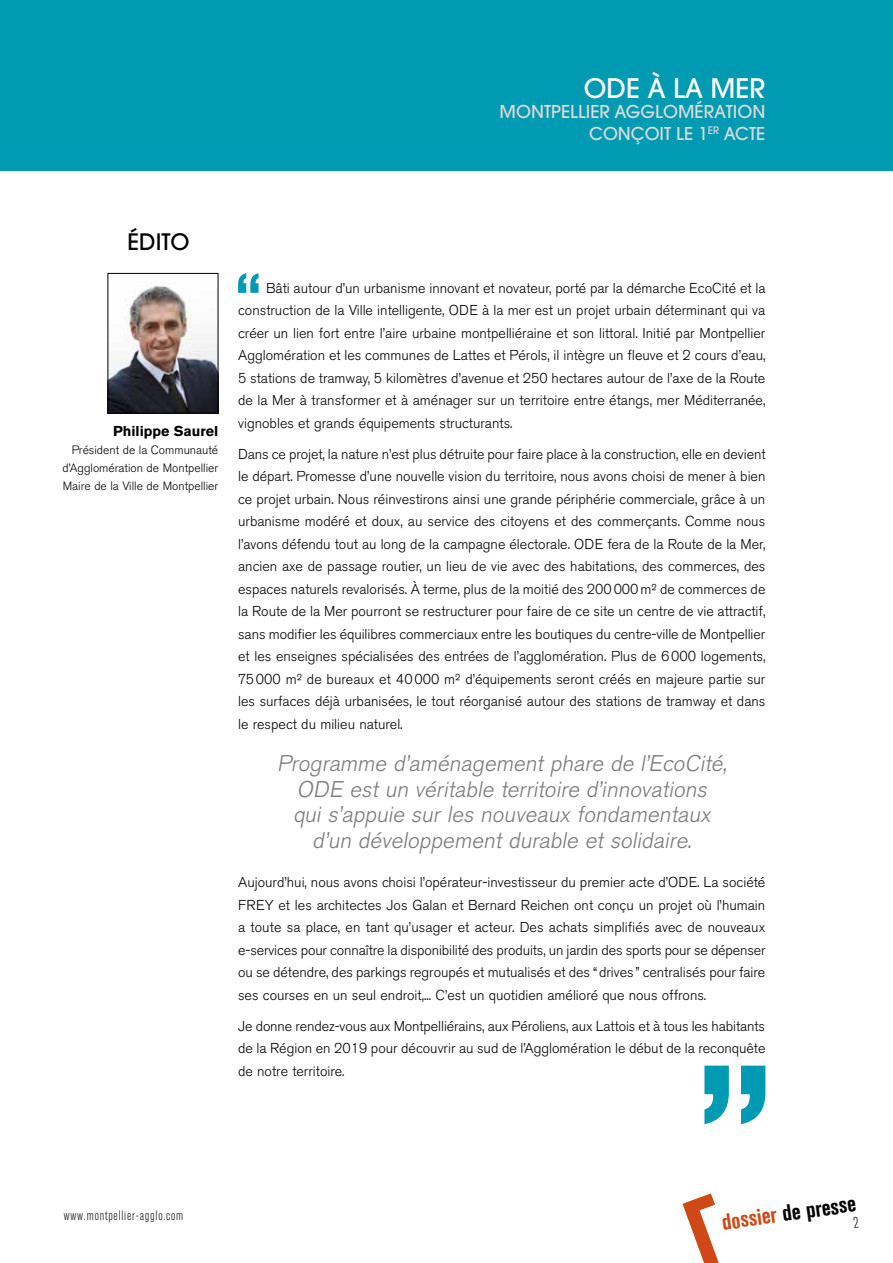
<style>
.page{position:relative;width:893px;height:1263px;background:#fff}
.page>*{position:absolute;margin:0;border:0;box-sizing:border-box;transform-origin:0 0}
.t1{font:500 26.7px "Avant Garde";color:#fff}
.t2{font:italic 300 22.5px/25.5px "Akzidenz Grotesk BE";color:#7c7b7b;text-align:center}
.t3{font:700 condensed 22.5px "Akzidenz Grotesk BE";color:#000}
.t4{font:500 22.5px "Avant Garde";color:#000}
.t5{font:500 17.7px/21.6px "Avant Garde";color:#dadada;text-align:right}
.t6{font:300 14.25px/22.5px "Akzidenz Grotesk BE";color:#000;text-align:justify}
.t7{font:700 14.25px "Akzidenz Grotesk BE";color:#000}
.t8{font:300 condensed 13.5px "Akzidenz Grotesk BE";letter-spacing:.06em;color:#000}
.t9{font:300 12px/18px "Akzidenz Grotesk BE";color:#000;text-align:justify}
.s1{color:#ce4917}
</style>
<div class="page">
<div style="left:0;top:0;width:893px;height:170px;background:#009ab2"></div>
<svg style="left:682px;top:1193px;width:37px;height:70px"></svg>
<svg style="left:238px;top:273px;width:21px;height:20px"></svg>
<img style="left:110px;top:282px;width:106px;height:129px">
<div style="left:108px;top:273px;width:110px;height:140px;border:1px solid #000"></div>
<svg style="left:704px;top:1065px;width:61px;height:59px"></svg>
<h1 class="t1" style="left:584px;top:72px;width:183px">ODE À LA MER</h1>
<p class="t5" style="left:500px;top:101px;width:267px">MONTPELLIER AGGLOMÉRATION<br>CONÇOIT LE 1<sup>ER</sup> ACTE</p>
<h2 class="t4" style="left:128px;top:227px;width:63px">ÉDITO</h2>
<p class="t7" style="left:113px;top:423px;width:107px">Philippe Saurel</p>
<p class="t9" style="left:62px;top:441px;width:157px;text-indent:9px">Président de la Communauté d’Agglomération de Montpellier Maire de la Ville de Montpellier</p>
<p class="t6" style="left:238px;top:277px;width:529px;text-indent:28px">Bâti autour d’un urbanisme innovant et novateur, porté par la démarche EcoCité et la construction de la Ville intelligente, ODE à la mer est un projet urbain déterminant qui va créer un lien fort entre l’aire urbaine montpelliéraine et son littoral. Initié par Montpellier Agglomération et les communes de Lattes et Pérols, il intègre un fleuve et 2 cours d’eau, 5 stations de tramway, 5 kilomètres d’avenue et 250 hectares autour de l’axe de la Route de la Mer à transformer et à aménager sur un territoire entre étangs, mer Méditerranée, vignobles et grands équipements structurants.</p>
<p class="t6" style="left:238px;top:443px;width:529px">Dans ce projet, la nature n’est plus détruite pour faire place à la construction, elle en devient le départ. Promesse d’une nouvelle vision du territoire, nous avons choisi de mener à bien ce projet urbain. Nous réinvestirons ainsi une grande périphérie commerciale, grâce à un urbanisme modéré et doux, au service des citoyens et des commerçants. Comme nous l’avons défendu tout au long de la campagne électorale. ODE fera de la Route de la Mer, ancien axe de passage routier, un lieu de vie avec des habitations, des commerces, des espaces naturels revalorisés. À terme, plus de la moitié des 200000m² de commerces de la Route de la Mer pourront se restructurer pour faire de ce site un centre de vie attractif, sans modifier les équilibres commerciaux entre les boutiques du centre-ville de Montpellier et les enseignes spécialisées des entrées de l’agglomération. Plus de 6000 logements, 75000 m² de bureaux et 40000 m² d’équipements seront créés en majeure partie sur les surfaces déjà urbanisées, le tout réorganisé autour des stations de tramway et dans le respect du milieu naturel.</p>
<h2 class="t2" style="left:277px;top:751px;width:455px">Programme d’aménagement phare de l’EcoCité, ODE est un véritable territoire d’innovations<br>qui s’appuie sur les nouveaux fondamentaux d’un développement durable et solidaire.</h2>
<p class="t6" style="left:238px;top:871px;width:529px">Aujourd’hui, nous avons choisi l’opérateur-investisseur du premier acte d’ODE. La société FREY et les architectes Jos Galan et Bernard Reichen ont conçu un projet où l’humain a toute sa place, en tant qu’usager et acteur. Des achats simplifiés avec de nouveaux e-services pour connaître la disponibilité des produits, un jardin des sports pour se dépenser ou se détendre, des parkings regroupés et mutualisés et des “drives ” centralisés pour faire ses courses en un seul endroit,... C’est un quotidien amélioré que nous offrons.</p>
<p class="t6" style="left:238px;top:1015px;width:529px">Je donne rendez-vous aux Montpelliérains, aux Péroliens, aux Lattois et à tous les habitants de la Région en 2019 pour découvrir au sud de l’Agglomération le début de la reconquête de notre territoire.</p>
<p class="t8" style="left:64px;top:1208px;width:121px">www.montpellier-agglo.com</p>
<h2 class="t3" style="left:720px;top:1209px;width:137px;rotate:-8deg"><span class="s1">dossier</span> de presse</h2>
</div>
